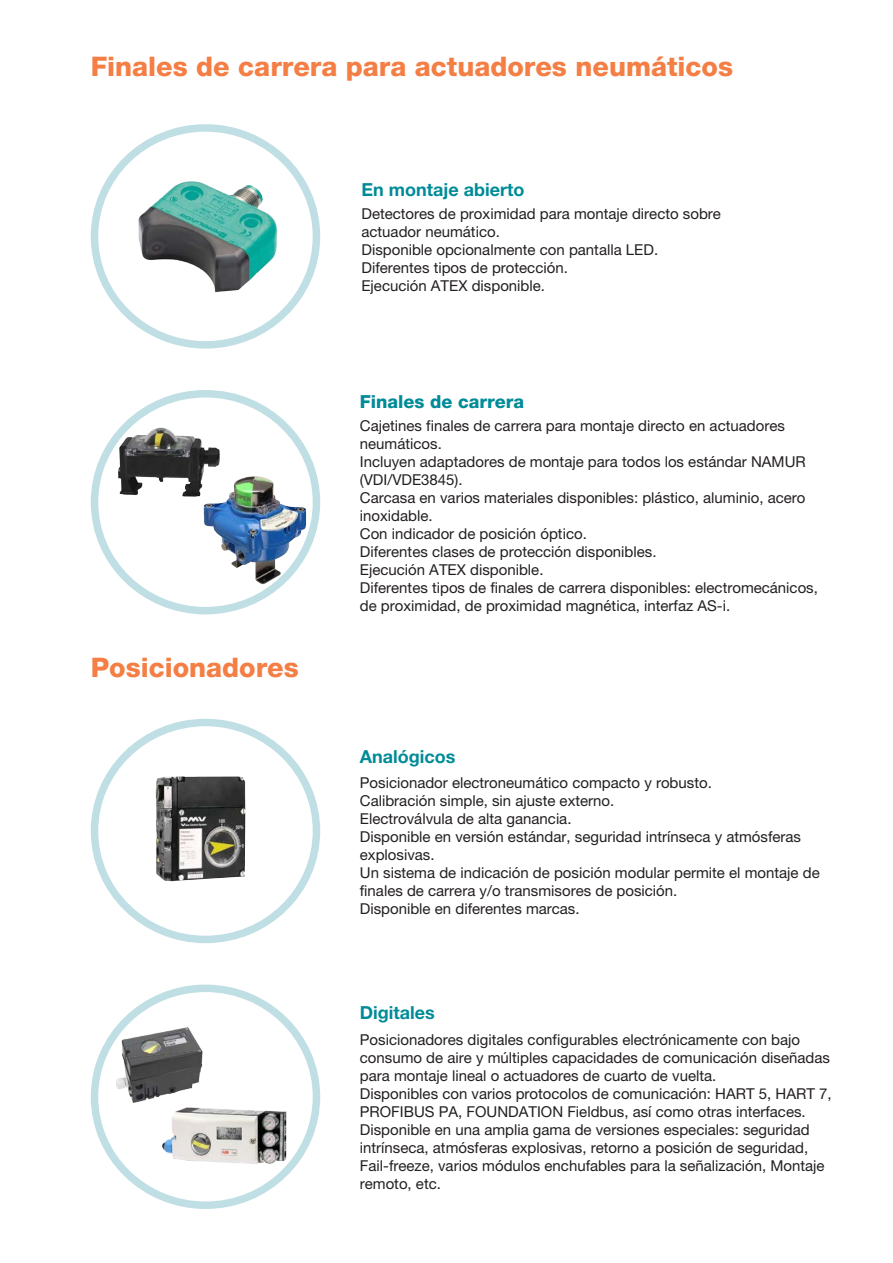
<style>
.page{position:relative;width:893px;height:1263px;background:#fff}
.page>*{position:absolute;margin:0;border:0;box-sizing:border-box;transform-origin:0 0}
.t1{font:800 27px "Helvetica Neue";color:#f47e44}
.t2{font:700 18px "Helvetica Neue";color:#008b98}
.t3{font:800 18px "Helvetica Neue";color:#008b98}
.t4{font:15px/18px "Helvetica Neue";color:#231f20}
</style>
<div class="page">
<img style="left:112px;top:424px;width:198px;height:165px">
<div style="left:91px;top:390px;width:229px;height:224px;border:8px solid #c0dfe4;border-radius:50%"></div>
<img style="left:98px;top:748px;width:198px;height:165px">
<div style="left:91px;top:719px;width:229px;height:224px;border:8px solid #c0dfe4;border-radius:50%"></div>
<img style="left:111px;top:1016px;width:185px;height:159px">
<div style="left:91px;top:984px;width:229px;height:225px;border:8px solid #c0dfe4;border-radius:50%"></div>
<img style="left:138px;top:181px;width:140px;height:112px">
<div style="left:91px;top:124px;width:229px;height:225px;border:8px solid #c0dfe4;border-radius:50%"></div>
<p class="t1" style="left:91px;top:50px;width:644px">Finales de carrera para actuadores neumáticos</p>
<p class="t2" style="left:361px;top:179px;width:164px">En montaje abierto</p>
<p class="t4" style="left:361px;top:204px;width:361px">Detectores de proximidad para montaje directo sobre</p>
<p class="t4" style="left:361px;top:222px;width:140px">actuador neumático.</p>
<p class="t4" style="left:361px;top:240px;width:298px">Disponible opcionalmente con pantalla LED.</p>
<p class="t4" style="left:361px;top:258px;width:208px">Diferentes tipos de protección.</p>
<p class="t4" style="left:361px;top:276px;width:185px">Ejecución ATEX disponible.</p>
<p class="t1" style="left:91px;top:652px;width:210px">Posicionadores</p>
<p class="t3" style="left:360px;top:391px;width:166px">Finales de carrera</p>
<p class="t4" style="left:360px;top:416px;width:427px">Cajetines finales de carrera para montaje directo en actuadores</p>
<p class="t4" style="left:360px;top:434px;width:83px">neumáticos.</p>
<p class="t4" style="left:360px;top:452px;width:447px">Incluyen adaptadores de montaje para todos los estándar NAMUR (VDI/VDE3845).</p>
<p class="t4" style="left:360px;top:488px;width:447px">Carcasa en varios materiales disponibles: plástico, aluminio, acero inoxidable.</p>
<p class="t4" style="left:360px;top:524px;width:228px">Con indicador de posición óptico.</p>
<p class="t4" style="left:360px;top:542px;width:298px">Diferentes clases de protección disponibles.</p>
<p class="t4" style="left:360px;top:560px;width:185px">Ejecución ATEX disponible.</p>
<p class="t4" style="left:360px;top:578px;width:460px">Diferentes tipos de finales de carrera disponibles: electromecánicos, de proximidad, de proximidad magnética, interfaz AS-i.</p>
<p class="t2" style="left:360px;top:745px;width:97px">Analógicos</p>
<p class="t4" style="left:360px;top:773px;width:354px">Posicionador electroneumático compacto y robusto.</p>
<p class="t4" style="left:360px;top:791px;width:256px">Calibración simple, sin ajuste externo.</p>
<p class="t4" style="left:360px;top:809px;width:213px">Electroválvula de alta ganancia.</p>
<p class="t4" style="left:360px;top:827px;width:443px">Disponible en versión estándar, seguridad intrínseca y atmósferas explosivas.</p>
<p class="t4" style="left:360px;top:863px;width:461px">Un sistema de indicación de posición modular permite el montaje de finales de carrera y/o transmisores de posición.</p>
<p class="t4" style="left:360px;top:899px;width:221px">Disponible en diferentes marcas.</p>
<p class="t2" style="left:360px;top:1002px;width:76px">Digitales</p>
<p class="t4" style="left:360px;top:1030px;width:472px">Posicionadores digitales configurables electrónicamente con bajo consumo de aire y múltiples capacidades de comunicación diseñadas para montaje lineal o actuadores de cuarto de vuelta.</p>
<p class="t4" style="left:360px;top:1084px;width:473px">Disponibles con varios protocolos de comunicación: HART 5, HART 7,<br>PROFIBUS PA, FOUNDATION Fieldbus, así como otras interfaces.</p>
<p class="t4" style="left:360px;top:1120px;width:466px">Disponible en una amplia gama de versiones especiales: seguridad intrínseca, atmósferas explosivas, retorno a posición de seguridad, Fail-freeze, varios módulos enchufables para la señalización, Montaje remoto, etc.</p>
</div>
